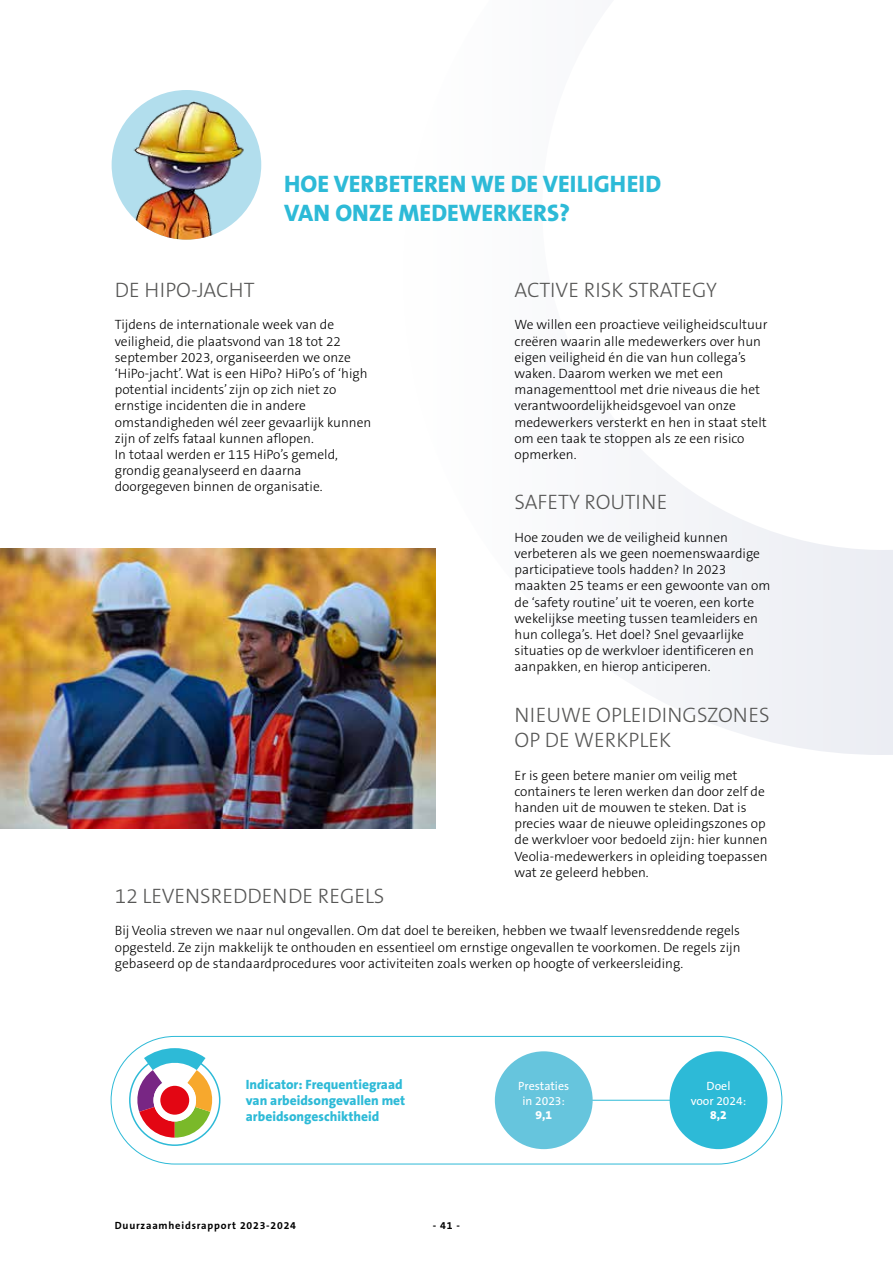
<style>
.page{position:relative;width:893px;height:1263px;background:#fff}
.page>*{position:absolute;margin:0;border:0;box-sizing:border-box;transform-origin:0 0}
.t1{font:800 24px/28.8px "The Sans B8";color:#2dbad7}
.t2{font:300 21px/25.2px "The Sans B3";color:#575756}
.t3{font:300 13.5px/16.2px "The Sans B3";color:#000}
.t4{font:800 13.5px/16.2px "The Sans B8";color:#2dbad7}
.t5{font:12px/14.4px "The Sans B5 Plain";color:#fff;text-align:center}
.t6{font:800 12px "The Sans B8";color:#fff}
.t7{font:700 10.5px "The Sans B7";letter-spacing:.075em;color:#000}
</style>
<div class="page">
<svg style="left:402px;top:465px;width:491px;height:290px"></svg>
<div style="left:111px;top:1036px;width:671px;height:128px;border:1px solid #2dbad7;border-radius:64px"></div>
<hr style="left:588px;top:1100px;width:91px;height:1px;background:#2dbad7">
<div style="left:495px;top:1051px;width:98px;height:98px;background:#66c5dd;border-radius:50%"></div>
<div style="left:670px;top:1051px;width:97px;height:98px;background:#2dbad7;border-radius:50%"></div>
<img style="left:0;top:549px;width:436px;height:279px">
<div style="left:129px;top:1054px;width:91px;height:92px;border:2px solid #2dbad7;border-radius:50%"></div>
<svg style="left:134px;top:1048px;width:81px;height:89px"></svg>
<img style="left:112px;top:90px;width:149px;height:150px;border-radius:75px">
<h1 class="t1" style="left:284px;top:170px;width:379px">HOE VERBETEREN WE DE VEILIGHEID<br>VAN ONZE MEDEWERKERS?</h1>
<h2 class="t2" style="left:115px;top:278px;width:141px">DE HIPO-JACHT</h2>
<p class="t3" style="left:115px;top:317px;width:258px">Tijdens de internationale week van de veiligheid, die plaatsvond van 18 tot 22 september 2023, organiseerden we onze ‘HiPo-jacht’. Wat is een HiPo? HiPo’s of ‘high potential incidents’ zijn op zich niet zo ernstige incidenten die in andere omstandigheden wél zeer gevaarlijk kunnen zijn of zelfs fataal kunnen aflopen.<br>In totaal werden er 115 HiPo’s gemeld, grondig geanalyseerd en daarna doorgegeven binnen de organisatie.</p>
<h2 class="t2" style="left:514px;top:278px;width:204px">ACTIVE RISK STRATEGY</h2>
<p class="t3" style="left:514px;top:317px;width:255px">We willen een proactieve veiligheidscultuur creëren waarin alle medewerkers over hun eigen veiligheid én die van hun collega’s waken. Daarom werken we met een managementtool met drie niveaus die het verantwoordelijkheidsgevoel van onze medewerkers versterkt en hen in staat stelt om een taak te stoppen als ze een risico opmerken.</p>
<h2 class="t2" style="left:514px;top:491px;width:154px">SAFETY ROUTINE</h2>
<p class="t3" style="left:514px;top:530px;width:257px">Hoe zouden we de veiligheid kunnen verbeteren als we geen noemenswaardige participatieve tools hadden? In 2023 maakten 25 teams er een gewoonte van om de ‘safety routine’ uit te voeren, een korte wekelijkse meeting tussen teamleiders en hun collega’s. Het doel? Snel gevaarlijke situaties op de werkvloer identificeren en aanpakken, en hierop anticiperen.</p>
<h2 class="t2" style="left:514px;top:703px;width:257px">NIEUWE OPLEIDINGSZONES<br>OP DE WERKPLEK</h2>
<p class="t3" style="left:514px;top:767px;width:255px">Er is geen betere manier om veilig met containers te leren werken dan door zelf de handen uit de mouwen te steken. Dat is precies waar de nieuwe opleidingszones op de werkvloer voor bedoeld zijn: hier kunnen Veolia-medewerkers in opleiding toepassen wat ze geleerd hebben.</p>
<h2 class="t2" style="left:115px;top:884px;width:271px">12 LEVENSREDDENDE REGELS</h2>
<p class="t3" style="left:115px;top:923px;width:627px;text-align:justify">Bij Veolia streven we naar nul ongevallen. Om dat doel te bereiken, hebben we twaalf levensreddende regels opgesteld. Ze zijn makkelijk te onthouden en essentieel om ernstige ongevallen te voorkomen. De regels zijn gebaseerd op de standaardprocedures voor activiteiten zoals werken op hoogte of verkeersleiding.</p>
<p class="t4" style="left:246px;top:1077px;width:161px">Indicator: Frequentiegraad van arbeidsongevallen met arbeidsongeschiktheid</p>
<p class="t5" style="left:518px;top:1079px;width:52px">Prestaties in 2023:</p>
<p class="t6" style="left:535px;top:1108px;width:18px">9,1</p>
<p class="t7" style="left:115px;top:1220px;width:183px">Duurzaamheidsrapport 2023-2024</p>
<p class="t7" style="left:433px;top:1220px;width:29px">- 41 -</p>
<p class="t5" style="left:691px;top:1079px;width:57px">Doel<br>voor 2024:</p>
<p class="t6" style="left:710px;top:1108px;width:18px">8,2</p>
</div>
